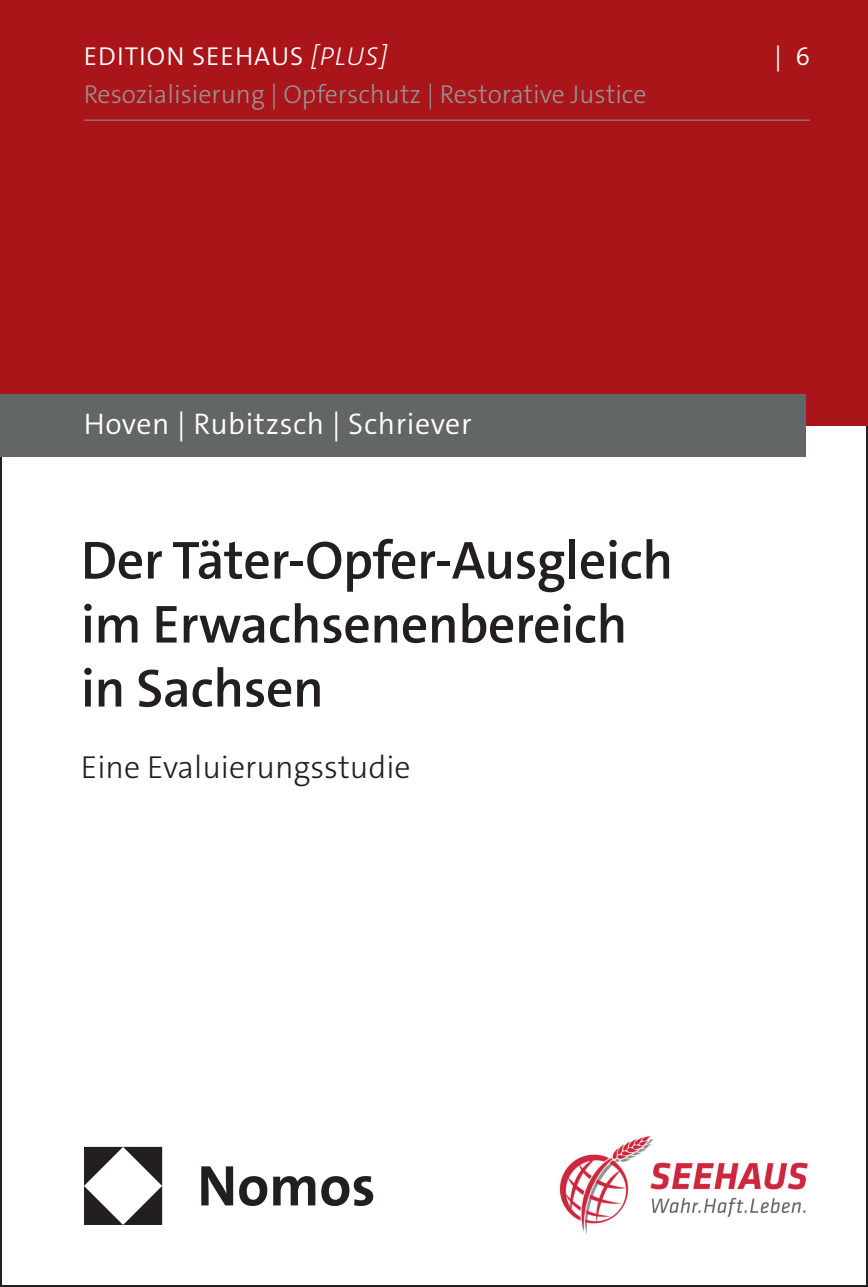
<style>
.page{position:relative;width:868px;height:1287px;background:#fff}
.page>*{position:absolute;margin:0;border:0;box-sizing:border-box;transform-origin:0 0}
.t1{font:600 54px/64px "The Sans C5";letter-spacing:-.01em;color:#231f20}
.t2{font:300 32px "The Sans C5";color:#231f20}
.t3{font:300 30px "The Sans C5";letter-spacing:.02em;color:#fff}
.t4{font:300 26px "The Sans C5";color:#959597}
.t5{font:300 26px "The Sans C5";letter-spacing:.04em;color:#fff}
.s1{font-style:italic}
</style>
<div class="page">
<div style="left:0;top:0;width:867px;height:425px;background:#aa151a"></div>
<div style="left:0;top:394px;width:805px;height:62px;background:#626667"></div>
<img style="left:558px;top:1136px;width:250px;height:99px">
<svg style="left:201px;top:1166px;width:172px;height:40px"></svg>
<svg style="left:84px;top:1147px;width:78px;height:78px"></svg>
<hr style="left:84px;top:120px;width:725px;height:1px;background:#959597">
<p class="t5" style="left:84px;top:39px;width:304px">EDITION SEEHAUS <span class="s1">[PLUS]</span></p>
<p class="t5" style="left:774px;top:39px;width:37px">| 6</p>
<p class="t4" style="left:84px;top:77px;width:564px">Resozialisierung | Opferschutz | Restorative Justice</p>
<p class="t3" style="left:84px;top:405px;width:389px">Hoven | Rubitzsch | Schriever</p>
<p class="t1" style="left:81px;top:529px;width:594px">Der Täter-Opfer-Ausgleich im Erwachsenenbereich in Sachsen</p>
<p class="t2" style="left:81px;top:746px;width:331px">Eine Evaluierungsstudie</p>
</div>
